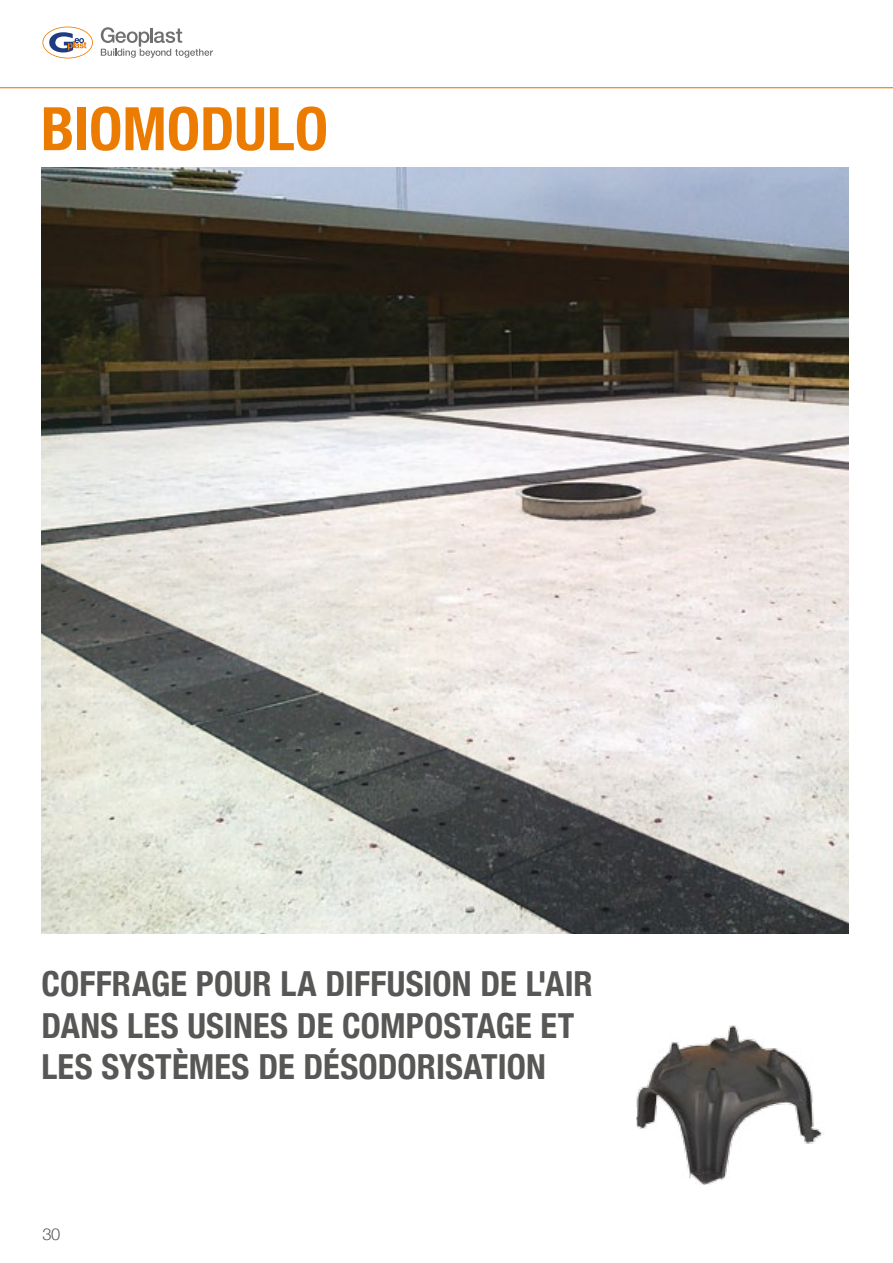
<style>
.page{position:relative;width:893px;height:1263px;background:#fff}
.page>*{position:absolute;margin:0;border:0;box-sizing:border-box;transform-origin:0 0}
.t1{font:700 condensed 60px "Helvetica Neue";color:#ec7c01}
.t2{font:700 condensed 34.5px/41.4px "Helvetica Neue";letter-spacing:.005em;color:#575756}
.t3{font:300 16.5px "Helvetica Neue";color:#575756}
</style>
<div class="page">
<hr style="left:0;top:87px;width:893px;height:1px;background:#ec7c01">
<svg style="left:42px;top:27px;width:51px;height:31px"></svg>
<svg style="left:101px;top:27px;width:112px;height:31px"></svg>
<img style="left:41px;top:168px;width:808px;height:765px">
<img style="left:636px;top:1025px;width:187px;height:160px">
<h1 class="t1" style="left:41px;top:79px;width:289px">BIOMODULO</h1>
<p class="t2" style="left:41px;top:961px;width:553px">COFFRAGE POUR LA DIFFUSION DE L'AIR<br>DANS LES USINES DE COMPOSTAGE ET<br>LES SYSTÈMES DE DÉSODORISATION</p>
<p class="t3" style="left:43px;top:1220px;width:19px">30</p>
</div>
